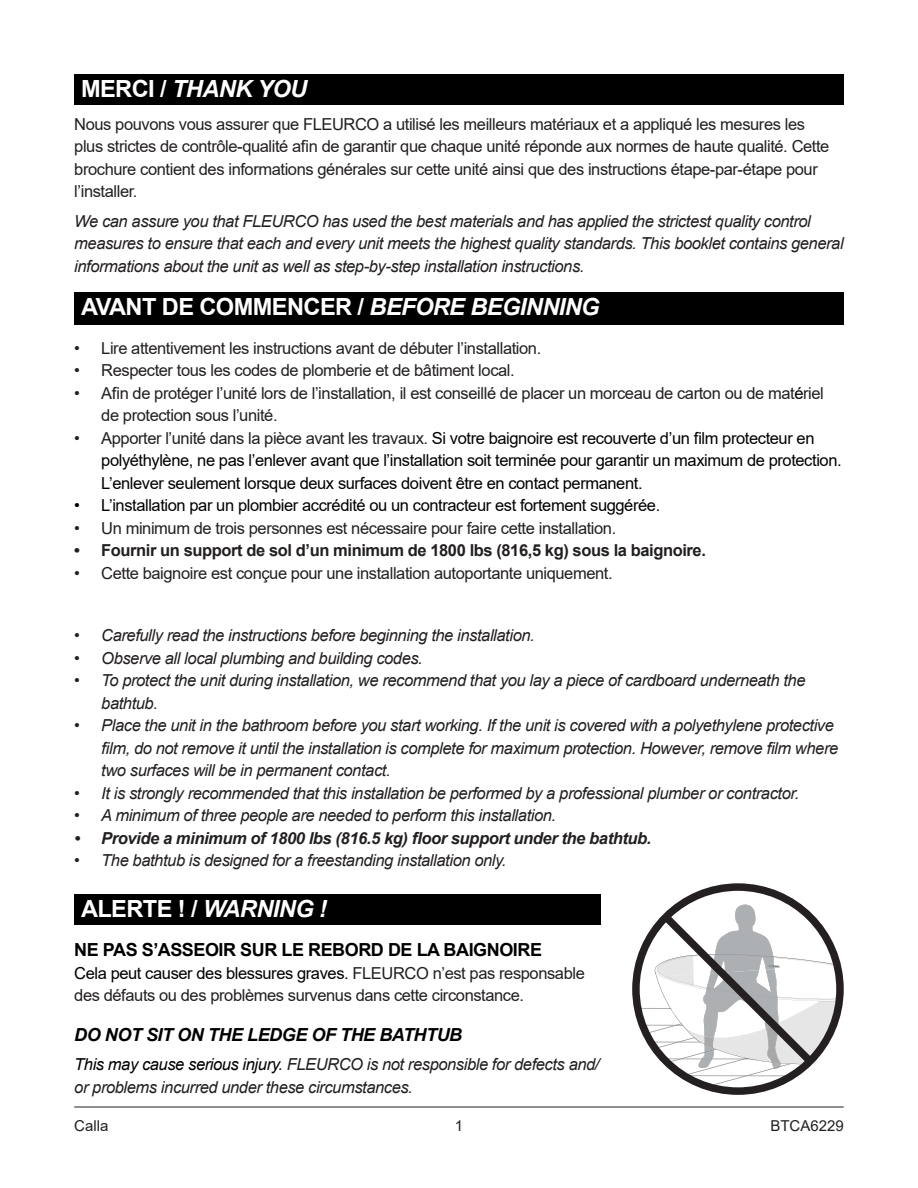
<style>
.page{position:relative;width:918px;height:1188px;background:#fff}
.page>*{position:absolute;margin:0;border:0;box-sizing:border-box;transform-origin:0 0}
.t1{font:700 23.7px "Arial";letter-spacing:-.025em;color:#fff}
.t2{font:italic 700 23.7px "Arial";letter-spacing:-.025em;color:#fff}
.t3{font:700 18px "Arial";letter-spacing:-.025em;color:#000}
.t4{font:italic 700 18px "Arial";letter-spacing:-.025em;color:#000}
.t5{font:italic 16.5px/22.5px "Arial";letter-spacing:-.025em;color:#231f20}
.t6{font:16.5px/22.5px "Arial";letter-spacing:-.025em;color:#231f20}
.t7{font:16.5px/22.5px "Arial";letter-spacing:-.025em;color:#000}
.t8{font:700 16.5px "Arial";letter-spacing:-.025em;color:#231f20}
.t9{font:italic 700 16.5px "Arial";letter-spacing:-.025em;color:#231f20}
.t10{font:15px "Arial";color:#231f20}
.s1{font-style:normal}
.s2{font-style:italic}
.s3{color:#000}
.s4{color:#231f20}
</style>
<div class="page">
<svg style="left:632px;top:883px;width:212px;height:212px"></svg>
<hr style="left:74px;top:1107px;width:770px;height:1px;background:#231f20">
<div style="left:74px;top:74px;width:770px;height:31px;background:#000"></div>
<div style="left:74px;top:292px;width:770px;height:32px;background:#000"></div>
<div style="left:74px;top:894px;width:526px;height:30px;background:#000"></div>
<p class="t2" style="left:81px;top:73px;width:228px"><span class="s1">MERCI /</span> THANK YOU</p>
<p class="t6" style="left:74px;top:113px;width:757px">Nous pouvons vous assurer que FLEURCO a utilisé les meilleurs matériaux et a appliqué les mesures les plus strictes de contrôle-qualité afin de garantir que chaque unité réponde aux normes de haute qualité. Cette brochure contient des informations générales sur cette unité ainsi que des instructions étape-par-étape pour l’installer.</p>
<p class="t5" style="left:74px;top:210px;width:771px">We can assure you that FLEURCO has used the best materials and has applied the strictest quality control measures to ensure that each and every unit meets the highest quality standards. This booklet contains general informations about the unit as well as step-by-step installation instructions.</p>
<p class="t1" style="left:81px;top:290px;width:520px">AVANT DE COMMENCER / <span class="s2">BEFORE BEGINNING</span></p>
<p class="t6" style="left:74px;top:337px;width:469px">• Lire attentivement les instructions avant de débuter l’installation.</p>
<p class="t6" style="left:74px;top:359px;width:442px">• Respecter tous les codes de plomberie et de bâtiment local.</p>
<p class="t6" style="left:101px;top:382px;width:724px;text-indent:-27px">• Afin de protéger l’unité lors de l’installation, il est conseillé de placer un morceau de carton ou de mat<span class="s3">é</span>riel de protection sous l’unité.</p>
<p class="t7" style="left:101px;top:427px;width:742px;text-indent:-27px"><span class="s4">• Apporter l’unité dans la pièce avant les travaux.</span> Si votre baignoire est recouverte d’un film protecteur en polyéthylène, ne pas l’enlever avant que l’installation soit terminée pour garantir un maximum de protection.<br>L’enlever seulement lorsque deux surfaces doivent être en contact permanent.</p>
<p class="t7" style="left:74px;top:494px;width:588px">• L’installation par un plombier accrédité ou un contracteur est fortement suggérée.</p>
<p class="t6" style="left:74px;top:517px;width:544px">• Un minimum de trois personnes est nécessaire pour faire cette installation.</p>
<p class="t8" style="left:74px;top:539px;width:633px">• Fournir un support de sol d’un minimum de 1800 lbs (816,5 kg) sous la baignoire.</p>
<p class="t6" style="left:74px;top:562px;width:540px">• Cette baignoire est conçue pour une installation autoportante uniquement.</p>
<p class="t5" style="left:74px;top:625px;width:462px">• Carefully read the instructions before beginning the installation.</p>
<p class="t5" style="left:74px;top:647px;width:350px">• Observe all local plumbing and building codes.</p>
<p class="t5" style="left:101px;top:670px;width:706px;text-indent:-27px">• To protect the unit during installation, we recommend that you lay a piece of cardboard underneath the bathtub.</p>
<p class="t5" style="left:101px;top:715px;width:739px;text-indent:-27px">• Place the unit in the bathroom before you start working. If the unit is covered with a polyethylene protective film, do not remove it until the installation is complete for maximum protection. However, remove film where two surfaces will be in permanent contact.</p>
<p class="t5" style="left:74px;top:782px;width:727px">• It is strongly recommended that this installation be performed by a professional plumber or contractor.</p>
<p class="t5" style="left:74px;top:805px;width:483px">• A minimum of three people are needed to perform this installation.</p>
<p class="t9" style="left:74px;top:827px;width:579px">• Provide a minimum of 1800 lbs (816.5 kg) floor support under the bathtub.</p>
<p class="t5" style="left:74px;top:850px;width:434px">• The bathtub is designed for a freestanding installation only.</p>
<p class="t1" style="left:81px;top:892px;width:248px">ALERTE ! / <span class="s2">WARNING !</span></p>
<p class="t3" style="left:74px;top:937px;width:469px">NE PAS S’ASSEOIR SUR LE REBORD DE LA BAIGNOIRE</p>
<p class="t6" style="left:74px;top:961px;width:512px"><span class="s3">Cela peut causer des blessures graves.</span> FLEURCO n’est pas responsable des défauts ou des problèmes survenus dans cette circonstance.</p>
<p class="t4" style="left:74px;top:1022px;width:390px">DO NOT SIT ON THE LEDGE OF THE BATHTUB</p>
<p class="t5" style="left:74px;top:1053px;width:527px"><span class="s3">This may cause serious injury.</span> FLEURCO is not responsible for defects and/ or problems incurred under these circumstances.</p>
<p class="t10" style="left:74px;top:1116px;width:36px">Calla</p>
<p class="t10" style="left:770px;top:1116px;width:75px">BTCA6229</p>
<p class="t10" style="left:455px;top:1116px;width:10px">1</p>
</div>
